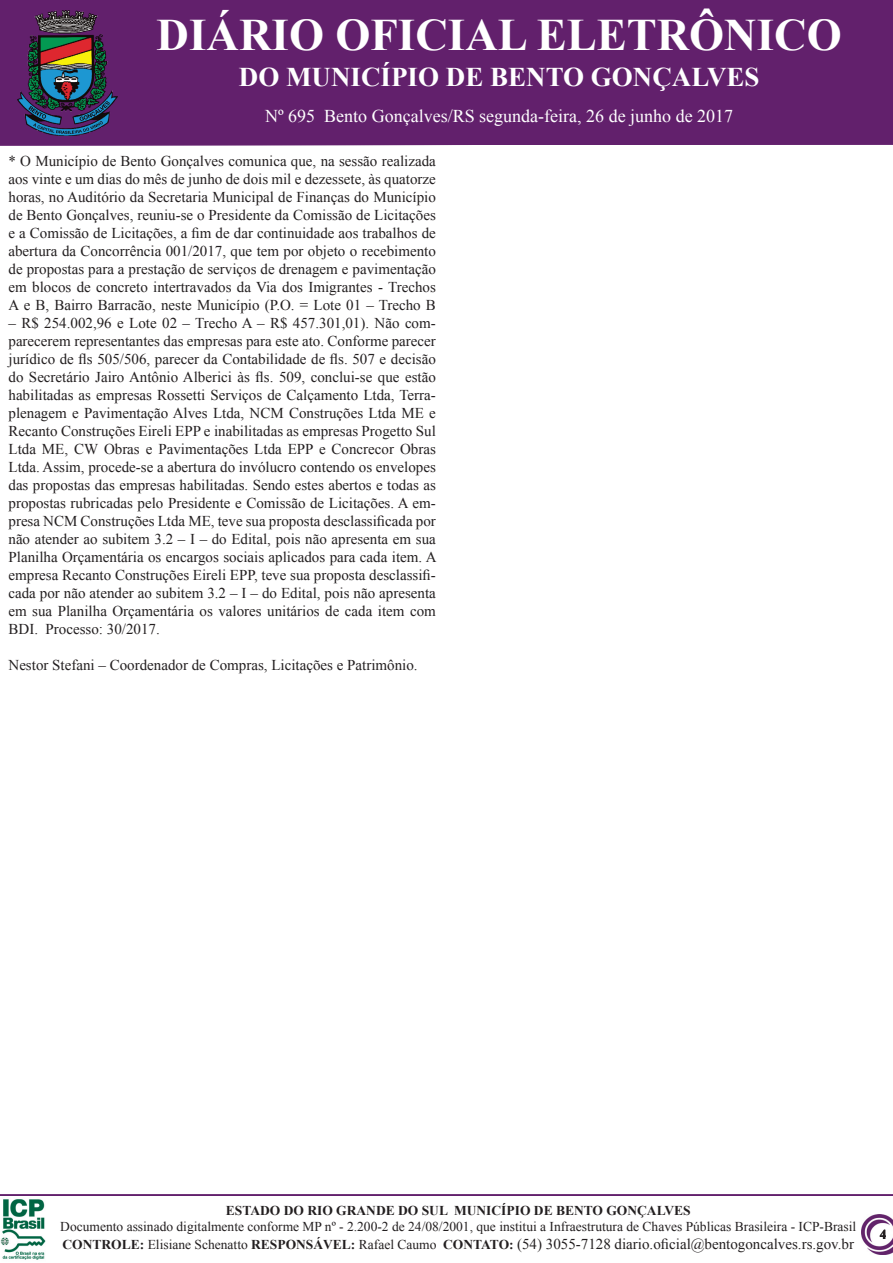
<style>
.page{position:relative;width:893px;height:1263px;background:#fff}
.page>*{position:absolute;margin:0;border:0;box-sizing:border-box;transform-origin:0 0}
.t1{font:700 45px "Times New Roman";color:#fff}
.t2{font:700 27px "Times New Roman";color:#fff}
.t3{font:18px "Times New Roman";color:#fff}
.t4{font:15px/18px "Times New Roman";color:#231f20;text-align:justify}
.t5{font:13.5px "Times New Roman";color:#231f20}
.t6{font:700 13.5px "Times New Roman";color:#231f20}
.s1{font-weight:700;font-size:13.5px}
.s2{font-size:13.5px}
</style>
<div class="page">
<img style="left:0;top:1199px;width:46px;height:61px">
<img style="left:862px;top:1214px;width:31px;height:41px">
<div style="left:0;top:0;width:893px;height:146px;background:#62206c"></div>
<hr style="left:0;top:1194px;width:893px;height:2px;background:#62206c">
<img style="left:18px;top:11px;width:100px;height:125px">
<h1 class="t1" style="left:157px;top:4px;width:687px">DIÁRIO OFICIAL ELETRÔNICO</h1>
<h2 class="t2" style="left:239px;top:58px;width:522px">DO MUNICÍPIO DE BENTO GONÇALVES</h2>
<p class="t3" style="left:265px;top:104px;width:470px">Nº 695 Bento Gonçalves/RS segunda-feira, 26 de junho de 2017</p>
<p class="t3" style="left:270px;top:104px;width:460px">Nº 476 Bento Gonçalves/RS Terça-feira, 16 de Agosto de 2016</p>
<p class="t3" style="left:288px;top:104px;width:28px">472</p>
<p class="t3" style="left:479px;top:104px;width:184px">Quarta-feira, 10 de Agost</p>
<p class="t3" style="left:724px;top:104px;width:10px">6</p>
<p class="t4" style="left:9px;top:151px;width:429px">* O Município de Bento Gonçalves comunica que, na sessão realizada aos vinte e um dias do mês de junho de dois mil e dezessete, às quatorze horas, no Auditório da Secretaria Municipal de Finanças do Município de Bento Gonçalves, reuniu-se o Presidente da Comissão de Licitações e a Comissão de Licitações, a fim de dar continuidade aos trabalhos de abertura da Concorrência 001/2017, que tem por objeto o recebimento de propostas para a prestação de serviços de drenagem e pavimentação em blocos de concreto intertravados da Via dos Imigrantes - Trechos A e B, Bairro Barracão, neste Município (P.O. = Lote 01 – Trecho B</p>
<p class="t4" style="left:9px;top:313px;width:430px">– R$ 254.002,96 e Lote 02 – Trecho A – R$ 457.301,01). Não com&shy;parecerem representantes das empresas para este ato. Conforme parecer jurídico de fls 505/506, parecer da Contabilidade de fls. 507 e decisão do Secretário Jairo Antônio Alberici às fls. 509, conclui-se que estão habilitadas as empresas Rossetti Serviços de Calçamento Ltda, Terra&shy;plenagem e Pavimentação Alves Ltda, NCM Construções Ltda ME e Recanto Construções Eireli EPP e inabilitadas as empresas Progetto Sul Ltda ME, CW Obras e Pavimentações Ltda EPP e Concrecor Obras Ltda. Assim, procede-se a abertura do invólucro contendo os envelopes das propostas das empresas habilitadas. Sendo estes abertos e todas as propostas rubricadas pelo Presidente e Comissão de Licitações. A em&shy;presa NCM Construções Ltda ME, teve sua proposta desclassificada por não atender ao subitem 3.2 – I – do Edital, pois não apresenta em sua Planilha Orçamentária os encargos sociais aplicados para cada item. A empresa Recanto Construções Eireli EPP, teve sua proposta desclassifi&shy;cada por não atender ao subitem 3.2 – I – do Edital, pois não apresenta em sua Planilha Orçamentária os valores unitários de cada item com BDI. Processo: 30/2017.</p>
<p class="t4" style="left:9px;top:655px;width:411px">Nestor Stefani – Coordenador de Compras, Licitações e Patrimônio.</p>
<p class="t6" style="left:226px;top:1201px;width:466px">ESTADO DO RIO GRANDE DO SUL MUNICÍPIO DE BENTO GONÇALVES</p>
<p class="t5" style="left:60px;top:1218px;width:797px">Documento assinado digitalmente conforme MP nº - 2.200-2 de 24/08/2001, que institui a Infraestrutura de Chaves Públicas Brasileira - ICP-Brasil</p>
<p class="t4" style="left:63px;top:1235px;width:793px"><span class="s1">CONTROLE:</span> <span class="s2">Elisiane Schenatto</span> <span class="s1">RESPONSÁVEL:</span> <span class="s2">Rafael Caumo</span> <span class="s1">CONTATO:</span> (54) 3055-7128 diario.oficial@bentogoncalves.rs.gov.br</p>
<p class="t6" style="left:880px;top:1225px;width:8px">4</p>
</div>
